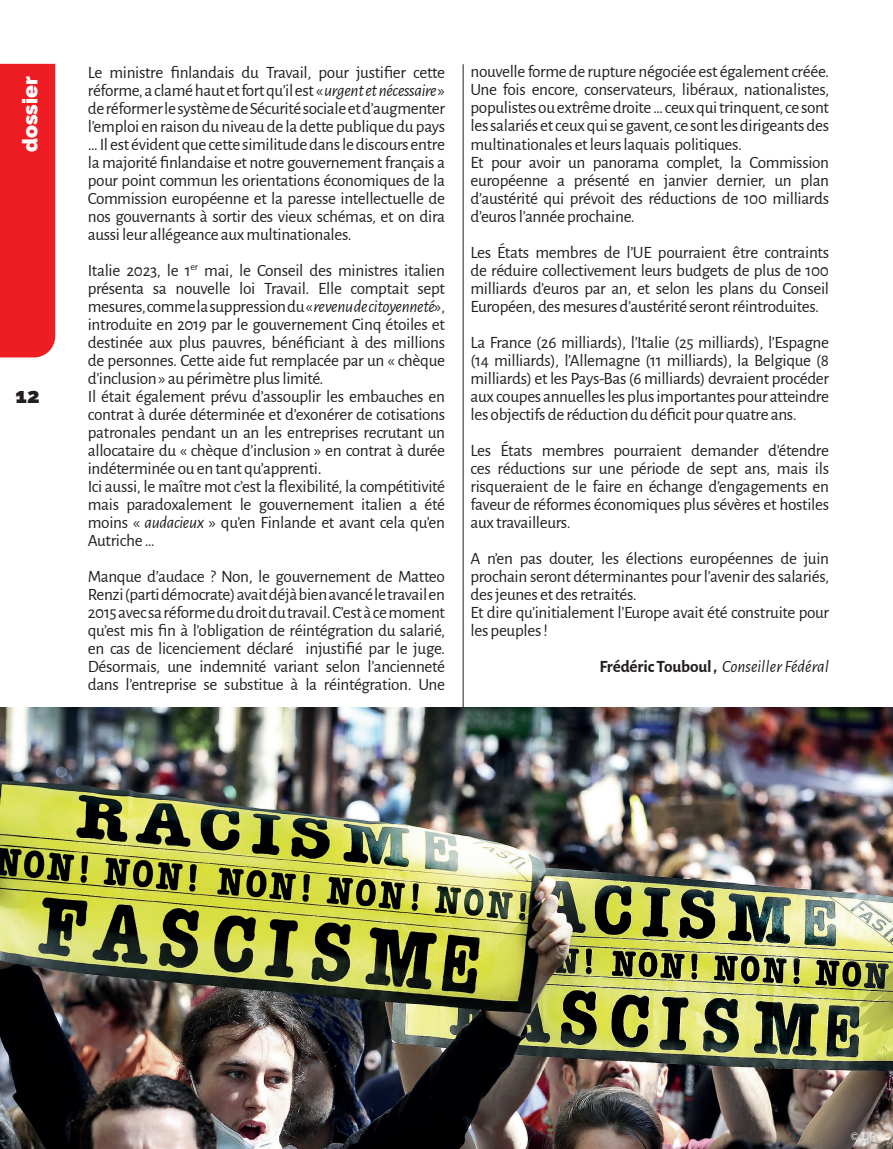
<style>
.page{position:relative;width:893px;height:1149px;background:#fff}
.page>*{position:absolute;margin:0;border:0;box-sizing:border-box;transform-origin:0 0}
.t1{font:900 21px "Raleway";color:#fff}
.t2{font:900 21px "Raleway";color:#231f20}
.t3{font:17.25px/18px "Alegreya Sans";letter-spacing:-.02em;color:#231f20;text-align:justify}
.t4{font:italic 17.25px "Alegreya Sans";color:#231f20}
.t5{font:10.5px "Raleway";color:#fff}
.s1{font-style:italic}
.s2{font-weight:700;font-style:normal}
.s3{font-family:"Raleway";font-weight:700}
</style>
<div class="page">
<div style="left:0;top:64px;width:55px;height:293px;background:#ee1d23"></div>
<img style="left:0;top:707px;width:893px;height:441px">
<hr style="left:463px;top:64px;width:1px;height:643px;background:#231f20">
<p class="t1" style="left:18px;top:152px;width:77px;rotate:-90deg">dossier</p>
<p class="t2" style="left:16px;top:383px;width:26px">12</p>
<p class="t3" style="left:88px;top:62px;width:359px">Le ministre finlandais du Travail, pour justifier cette réforme, a clamé haut et fort qu’il est « <span class="s1">urgent et nécessaire</span> » de réformer le système de Sécurité sociale et d’augmenter l’emploi en raison du niveau de la dette publique du pays … Il est évident que cette similitude dans le discours entre la majorité finlandaise et notre gouvernement français a pour point commun les orientations économiques de la Commission européenne et la paresse intellectuelle de nos gouvernants à sortir des vieux schémas, et on dira aussi leur allégeance aux multinationales.</p>
<p class="t3" style="left:88px;top:260px;width:359px;text-align:left">Italie 2023, le 1<sup>er</sup> mai, le Conseil des ministres italien présenta sa nouvelle loi Travail. Elle comptait sept mesures, comme la suppression du « <span class="s1">revenu de citoyenneté</span>», introduite en 2019 par le gouvernement Cinq étoiles et destinée aux plus pauvres, bénéficiant à des millions de personnes. Cette aide fut remplacée par un « chèque d’inclusion » au périmètre plus limité.<br>Il était également prévu d’assouplir les embauches en contrat à durée déterminée et d’exonérer de cotisations patronales pendant un an les entreprises recrutant un allocataire du « chèque d’inclusion » en contrat à durée indéterminée ou en tant qu’apprenti.<br>Ici aussi, le maître mot c’est la flexibilité, la compétitivité mais paradoxalement le gouvernement italien a été moins « <span class="s1">audacieux</span> » qu’en Finlande et avant cela qu’en Autriche …</p>
<p class="t3" style="left:88px;top:566px;width:359px">Manque d’audace ? Non, le gouvernement de Matteo Renzi (parti démocrate) avait déjà bien avancé le travail en 2015 avec sa réforme du droit du travail. C’est à ce moment qu’est mis fin à l’obligation de réintégration du salarié, en cas de licenciement déclaré injustifié par le juge.<br>Désormais, une indemnité variant selon l’ancienneté dans l’entreprise se substitue à la réintégration. Une</p>
<p class="t3" style="left:470px;top:62px;width:360px;text-align:left">nouvelle forme de rupture négociée est également créée.<br>Une fois encore, conservateurs, libéraux, nationalistes, populistes ou extrême droite … ceux qui trinquent, ce sont les salariés et ceux qui se gavent, ce sont les dirigeants des multinationales et leurs laquais politiques.<br>Et pour avoir un panorama complet, la Commission européenne a présenté en janvier dernier, un plan d’austérité qui prévoit des réductions de 100 milliards d’euros l’année prochaine.</p>
<p class="t3" style="left:470px;top:242px;width:360px">Les États membres de l’UE pourraient être contraints de réduire collectivement leurs budgets de plus de 100 milliards d’euros par an, et selon les plans du Conseil Européen, des mesures d’austérité seront réintroduites.</p>
<p class="t3" style="left:470px;top:332px;width:360px">La France (26 milliards), l’Italie (25 milliards), l’Espagne (14 milliards), l’Allemagne (11 milliards), la Belgique (8 milliards) et les Pays-Bas (6 milliards) devraient procéder aux coupes annuelles les plus importantes pour atteindre les objectifs de réduction du déficit pour quatre ans.</p>
<p class="t3" style="left:470px;top:440px;width:360px">Les États membres pourraient demander d’étendre ces réductions sur une période de sept ans, mais ils risqueraient de le faire en échange d’engagements en faveur de réformes économiques plus sévères et hostiles aux travailleurs.</p>
<p class="t3" style="left:470px;top:548px;width:360px;text-align:left">A n’en pas douter, les élections européennes de juin prochain seront déterminantes pour l’avenir des salariés, des jeunes et des retraités.<br>Et dire qu’initialement l’Europe avait été construite pour les peuples !</p>
<p class="t4" style="left:600px;top:654px;width:231px"><span class="s2">Frédéric Touboul</span><span class="s3">,</span> Conseiller Fédéral</p>
<p class="t5" style="left:850px;top:1129px;width:27px">© DR</p>
</div>
